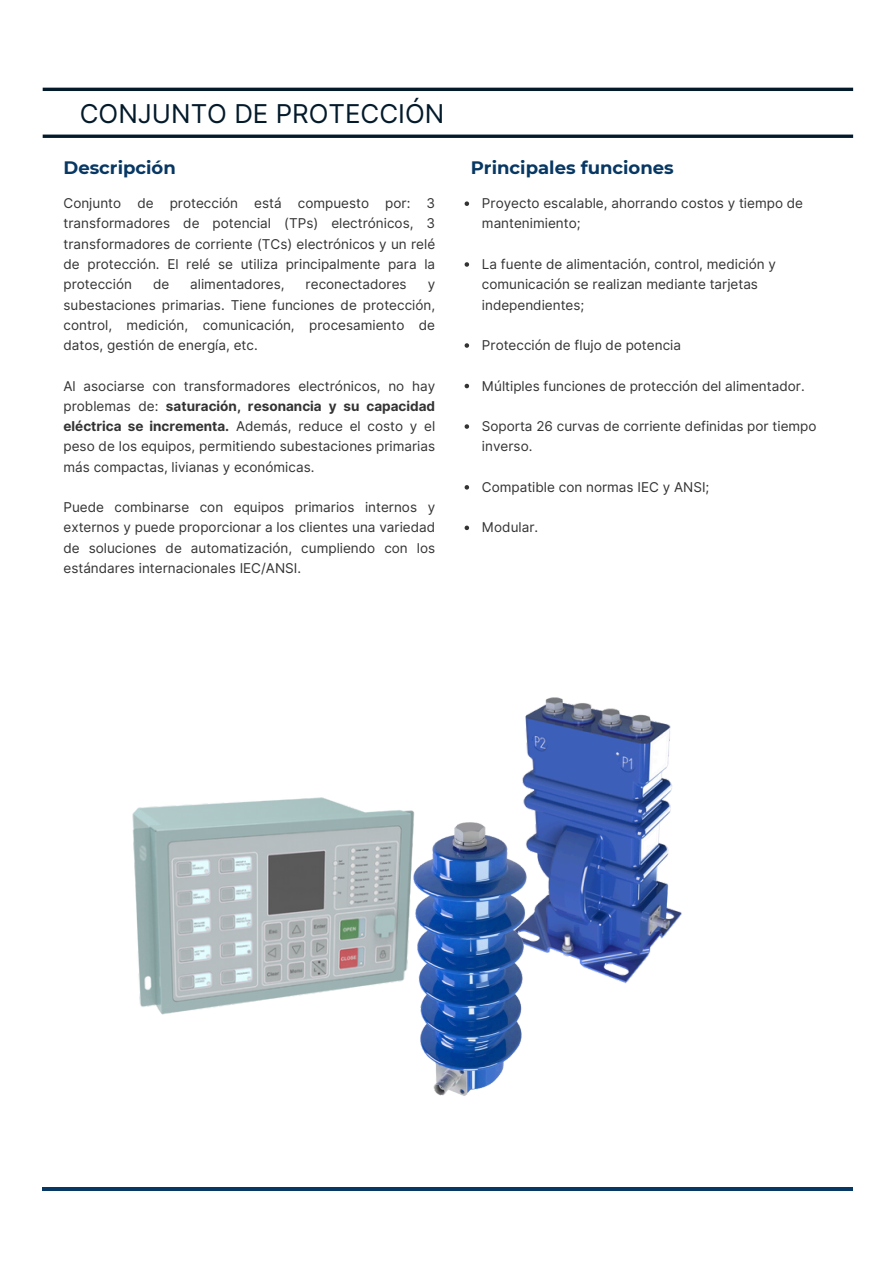
<style>
.page{position:relative;width:894px;height:1264px;background:#fff}
.page>*{position:absolute;margin:0;border:0;box-sizing:border-box;transform-origin:0 0}
.t1{font:25.95px "Inter";color:#031a2b}
.t2{font:700 18px "Montserrat";color:#073763}
.t3{font:13.5px/20.2px "Inter";color:#333;text-align:justify}
.s1{font-weight:700}
</style>
<div class="page">
<hr style="left:43px;top:1187px;width:809px;height:3px;background:#073763">
<svg style="left:43px;top:134px;width:809px;height:4px;background:#293d4b"></svg>
<hr style="left:43px;top:88px;width:809px;height:3px;background:#031a2b">
<svg style="left:464px;top:201px;width:5px;height:5px"></svg>
<svg style="left:464px;top:262px;width:5px;height:5px"></svg>
<svg style="left:464px;top:343px;width:5px;height:5px"></svg>
<svg style="left:464px;top:384px;width:5px;height:4px"></svg>
<svg style="left:464px;top:424px;width:5px;height:5px"></svg>
<svg style="left:464px;top:485px;width:5px;height:4px"></svg>
<svg style="left:464px;top:525px;width:5px;height:5px"></svg>
<img style="left:132px;top:797px;width:249px;height:218px">
<img style="left:522px;top:697px;width:160px;height:287px">
<img style="left:381px;top:797px;width:180px;height:299px">
<h1 class="t1" style="left:80px;top:98px;width:366px">CONJUNTO DE PROTECCIÓN</h1>
<p class="t2" style="left:63px;top:156px;width:114px">Descripción</p>
<p class="t2" style="left:470px;top:156px;width:204px">Principales funciones</p>
<h2 class="t3" style="left:63px;top:193px;width:373px">Conjunto de protección está compuesto por: 3 transformadores de potencial (TPs) electrónicos, 3 transformadores de corriente (TCs) electrónicos y un relé de protección. El relé se utiliza principalmente para la protección</h2>
<h2 class="t3" style="left:153px;top:274px;width:18px">de</h2>
<h2 class="t3" style="left:190px;top:274px;width:96px">alimentadores,</h2>
<h2 class="t3" style="left:305px;top:274px;width:102px">reconectadores</h2>
<h2 class="t3" style="left:63px;top:274px;width:373px;text-indent:364px">y subestaciones primarias. Tiene funciones de protección, control, medición, comunicación, procesamiento de datos, gestión de energía, etc.</h2>
<h2 class="t3" style="left:63px;top:375px;width:373px">Al asociarse con transformadores electrónicos, no hay problemas de: <span class="s1">saturación, resonancia y su capacidad eléctrica se incrementa.</span> Además, reduce el costo y el peso de los equipos, permitiendo subestaciones primarias más compactas, livianas y económicas.</h2>
<p class="t3" style="left:63px;top:497px;width:373px">Puede combinarse con equipos primarios internos y externos y puede proporcionar a los clientes una variedad de soluciones de automatización, cumpliendo con los estándares internacionales IEC/ANSI.</p>
<p class="t3" style="left:482px;top:193px;width:322px">Proyecto escalable, ahorrando costos y tiempo de mantenimiento;</p>
<p class="t3" style="left:482px;top:254px;width:295px;text-align:left">La fuente de alimentación, control, medición y comunicación se realizan mediante tarjetas independientes;</p>
<p class="t3" style="left:482px;top:335px;width:200px">Protección de flujo de potencia</p>
<p class="t3" style="left:482px;top:375px;width:324px">Múltiples funciones de protección del alimentador.</p>
<p class="t3" style="left:482px;top:416px;width:336px">Soporta 26 curvas de corriente definidas por tiempo inverso.</p>
<p class="t3" style="left:482px;top:477px;width:229px">Compatible con normas IEC y ANSI;</p>
<p class="t3" style="left:482px;top:517px;width:58px">Modular.</p>
</div>
